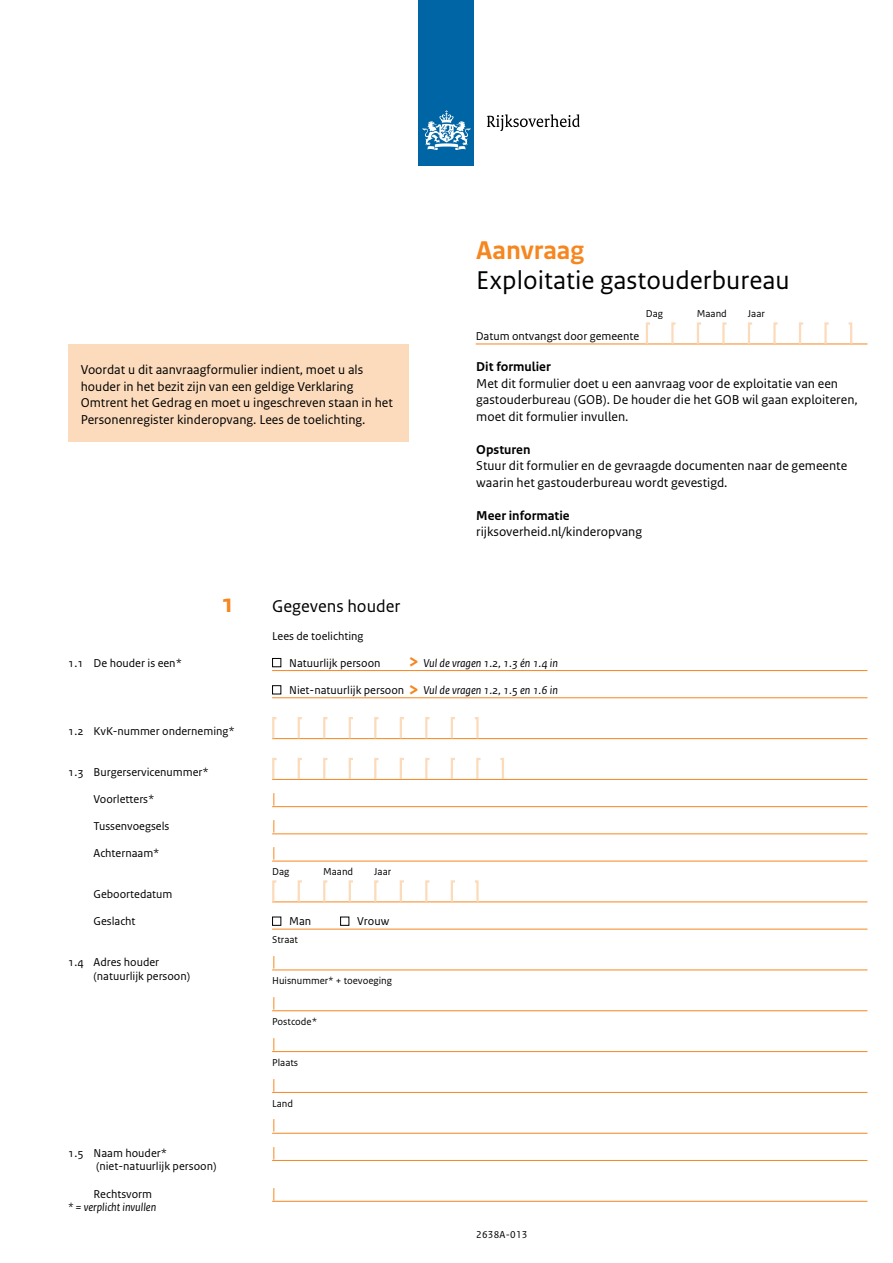
<style>
.page{position:relative;width:893px;height:1263px;background:#fff}
.page>*{position:absolute;margin:0;border:0;box-sizing:border-box;transform-origin:0 0}
.t1{font:27px "Rijksoverheid Sans Text";color:#000}
.t2{font:700 27px "Rijksoverheid Sans Text";color:#f6861f}
.t3{font:18px "Rijksoverheid Sans Text";color:#000}
.t4{font:15px/27.2px "Rijksoverheid Sans Text";color:#f6861f;text-align:justify}
.t5{font:13.5px/16.5px "Rijksoverheid Sans Text";color:#000}
.t6{font:700 13.5px "Rijksoverheid Sans Text";color:#000}
.t7{font:12px/13.6px "Rijksoverheid Sans Text";color:#000}
.t8{font:italic 12px "Rijksoverheid Sans Text";color:#000}
.t9{font:10.5px "Rijksoverheid Sans Text";color:#000}
.t10{font:10.5px "Rijksoverheid Sans Text";letter-spacing:.025em;color:#000}
.s1{font-weight:700;font-style:normal;font-size:21px;color:#f6861f}
.s2{font-style:normal}
</style>
<div class="page">
<div style="left:419px;top:0;width:55px;height:166px;background:#0065a4"></div>
<svg style="left:423px;top:110px;width:47px;height:40px"></svg>
<svg style="left:487px;top:114px;width:93px;height:17px"></svg>
<hr style="left:476px;top:344px;width:391px;height:1px;background:#f6861f">
<svg style="left:645px;top:322px;width:7px;height:23px"></svg>
<svg style="left:670px;top:322px;width:8px;height:23px"></svg>
<svg style="left:696px;top:322px;width:7px;height:23px"></svg>
<svg style="left:721px;top:322px;width:8px;height:23px"></svg>
<svg style="left:747px;top:322px;width:7px;height:23px"></svg>
<svg style="left:772px;top:322px;width:8px;height:23px"></svg>
<svg style="left:798px;top:322px;width:7px;height:23px"></svg>
<svg style="left:823px;top:322px;width:8px;height:23px"></svg>
<svg style="left:846px;top:322px;width:7px;height:23px"></svg>
<div style="left:68px;top:344px;width:340px;height:98px;background:#fcdbbc"></div>
<hr style="left:272px;top:670px;width:595px;height:1px;background:#f6861f">
<hr style="left:272px;top:697px;width:595px;height:1px;background:#f6861f">
<hr style="left:272px;top:738px;width:595px;height:1px;background:#f6861f">
<hr style="left:272px;top:779px;width:595px;height:1px;background:#f6861f">
<hr style="left:272px;top:806px;width:595px;height:1px;background:#f6861f">
<hr style="left:272px;top:833px;width:595px;height:1px;background:#f6861f">
<hr style="left:272px;top:861px;width:595px;height:1px;background:#f6861f">
<hr style="left:272px;top:901px;width:595px;height:1px;background:#f6861f">
<hr style="left:272px;top:929px;width:595px;height:1px;background:#f6861f">
<hr style="left:272px;top:969px;width:595px;height:1px;background:#f6861f">
<hr style="left:272px;top:1010px;width:595px;height:1px;background:#f6861f">
<hr style="left:272px;top:1051px;width:595px;height:1px;background:#f6861f">
<hr style="left:272px;top:1092px;width:595px;height:1px;background:#f6861f">
<hr style="left:272px;top:1133px;width:595px;height:1px;background:#f6861f">
<hr style="left:272px;top:1160px;width:595px;height:1px;background:#f6861f">
<hr style="left:272px;top:1201px;width:595px;height:1px;background:#f6861f">
<div style="left:272px;top:658px;width:9px;height:9px;border:1px solid #000"></div>
<div style="left:272px;top:685px;width:9px;height:9px;border:1px solid #000"></div>
<svg style="left:272px;top:717px;width:7px;height:23px"></svg>
<svg style="left:297px;top:717px;width:7px;height:23px"></svg>
<svg style="left:322px;top:717px;width:8px;height:23px"></svg>
<svg style="left:348px;top:717px;width:7px;height:23px"></svg>
<svg style="left:373px;top:717px;width:8px;height:23px"></svg>
<svg style="left:399px;top:717px;width:7px;height:23px"></svg>
<svg style="left:424px;top:717px;width:8px;height:23px"></svg>
<svg style="left:450px;top:717px;width:7px;height:23px"></svg>
<svg style="left:473px;top:717px;width:7px;height:23px"></svg>
<svg style="left:272px;top:757px;width:7px;height:23px"></svg>
<svg style="left:297px;top:757px;width:7px;height:23px"></svg>
<svg style="left:322px;top:757px;width:8px;height:23px"></svg>
<svg style="left:348px;top:757px;width:7px;height:23px"></svg>
<svg style="left:373px;top:757px;width:8px;height:23px"></svg>
<svg style="left:399px;top:757px;width:7px;height:23px"></svg>
<svg style="left:424px;top:757px;width:8px;height:23px"></svg>
<svg style="left:450px;top:757px;width:7px;height:23px"></svg>
<svg style="left:475px;top:757px;width:8px;height:23px"></svg>
<svg style="left:498px;top:757px;width:7px;height:23px"></svg>
<svg style="left:272px;top:880px;width:7px;height:23px"></svg>
<svg style="left:297px;top:880px;width:7px;height:23px"></svg>
<svg style="left:322px;top:880px;width:8px;height:23px"></svg>
<svg style="left:348px;top:880px;width:7px;height:23px"></svg>
<svg style="left:373px;top:880px;width:8px;height:23px"></svg>
<svg style="left:399px;top:880px;width:7px;height:23px"></svg>
<svg style="left:424px;top:880px;width:8px;height:23px"></svg>
<svg style="left:450px;top:880px;width:7px;height:23px"></svg>
<svg style="left:473px;top:880px;width:7px;height:23px"></svg>
<div style="left:272px;top:917px;width:9px;height:9px;border:1px solid #000"></div>
<div style="left:340px;top:917px;width:9px;height:9px;border:1px solid #000"></div>
<h1 class="t2" style="left:476px;top:234px;width:109px">Aanvraag</h1>
<h1 class="t1" style="left:476px;top:264px;width:315px">Exploitatie gastouderbureau</h1>
<p class="t5" style="left:81px;top:362px;width:314px">Voordat u dit aanvraagformulier indient, moet u als houder in het bezit zijn van een geldige Verklaring Omtrent het Gedrag en moet u ingeschreven staan in het Personenregister kinderopvang. Lees de toelichting.</p>
<p class="t7" style="left:476px;top:330px;width:165px">Datum ontvangst door gemeente</p>
<p class="t9" style="left:646px;top:308px;width:19px">Dag</p>
<p class="t9" style="left:697px;top:308px;width:32px">Maand</p>
<p class="t9" style="left:748px;top:308px;width:19px">Jaar</p>
<p class="t6" style="left:476px;top:359px;width:76px">Dit formulier</p>
<p class="t5" style="left:476px;top:375px;width:383px">Met dit formulier doet u een aanvraag voor de exploitatie van een gastouderbureau (GOB). De houder die het GOB wil gaan exploiteren, moet dit formulier invullen.</p>
<p class="t6" style="left:476px;top:441px;width:56px">Opsturen</p>
<p class="t5" style="left:476px;top:458px;width:372px">Stuur dit formulier en de gevraagde documenten naar de gemeente waarin het gastouderbureau wordt gevestigd.</p>
<p class="t6" style="left:476px;top:507px;width:95px">Meer informatie</p>
<p class="t5" style="left:476px;top:524px;width:167px">rijksoverheid.nl/kinderopvang</p>
<p class="t7" style="left:68px;top:656px;width:115px">1.1 De houder is een*</p>
<h1 class="t2" style="left:221px;top:588px;width:16px">1</h1>
<p class="t7" style="left:68px;top:724px;width:168px">1.2 KvK-nummer onderneming*</p>
<p class="t7" style="left:68px;top:765px;width:142px">1.3 Burgerservicenummer*</p>
<p class="t7" style="left:94px;top:792px;width:62px">Voorletters*</p>
<p class="t7" style="left:94px;top:819px;width:77px">Tussenvoegsels</p>
<p class="t7" style="left:94px;top:847px;width:68px">Achternaam*</p>
<p class="t7" style="left:94px;top:887px;width:80px">Geboortedatum</p>
<p class="t7" style="left:94px;top:915px;width:44px">Geslacht</p>
<p class="t7" style="left:94px;top:956px;width:98px;text-indent:-26px">1.4 Adres houder (natuurlijk persoon)</p>
<p class="t7" style="left:96px;top:1146px;width:122px;text-indent:-28px">1.5 Naam houder* (niet-natuurlijk persoon)</p>
<p class="t7" style="left:94px;top:1187px;width:60px">Rechtsvorm</p>
<p class="t8" style="left:68px;top:1200px;width:90px">* = verplicht invullen</p>
<h2 class="t3" style="left:272px;top:596px;width:130px">Gegevens houder</h2>
<p class="t7" style="left:272px;top:629px;width:93px">Lees de toelichting</p>
<p class="t7" style="left:289px;top:656px;width:93px">Natuurlijk persoon</p>
<p class="t8" style="left:408px;top:656px;width:151px"><span class="s1">&gt;</span> Vul de vragen 1.2, 1.3 én 1.4 in</p>
<p class="t8" style="left:289px;top:683px;width:270px"><span class="s2">Niet-natuurlijk persoon</span> <span class="s1">&gt;</span> Vul de vragen 1.2, 1.5 en 1.6 in</p>
<p class="t4" style="left:272px;top:785px;width:5px">| | |</p>
<p class="t9" style="left:272px;top:866px;width:19px">Dag</p>
<p class="t9" style="left:323px;top:866px;width:32px">Maand</p>
<p class="t9" style="left:374px;top:866px;width:19px">Jaar</p>
<p class="t7" style="left:289px;top:915px;width:24px">Man</p>
<p class="t7" style="left:357px;top:915px;width:34px">Vrouw</p>
<p class="t9" style="left:272px;top:934px;width:27px">Straat</p>
<p class="t4" style="left:272px;top:948px;width:5px">|</p>
<p class="t9" style="left:272px;top:975px;width:121px">Huisnummer* + toevoeging</p>
<p class="t4" style="left:272px;top:989px;width:5px">|</p>
<p class="t9" style="left:272px;top:1016px;width:47px">Postcode*</p>
<p class="t4" style="left:272px;top:1029px;width:5px">|</p>
<p class="t9" style="left:272px;top:1056px;width:28px">Plaats</p>
<p class="t4" style="left:272px;top:1070px;width:5px">|</p>
<p class="t9" style="left:272px;top:1097px;width:23px">Land</p>
<p class="t4" style="left:272px;top:1111px;width:5px">| |</p>
<p class="t4" style="left:272px;top:1179px;width:5px">|</p>
<p class="t10" style="left:476px;top:1229px;width:53px">2638A-013</p>
</div>
